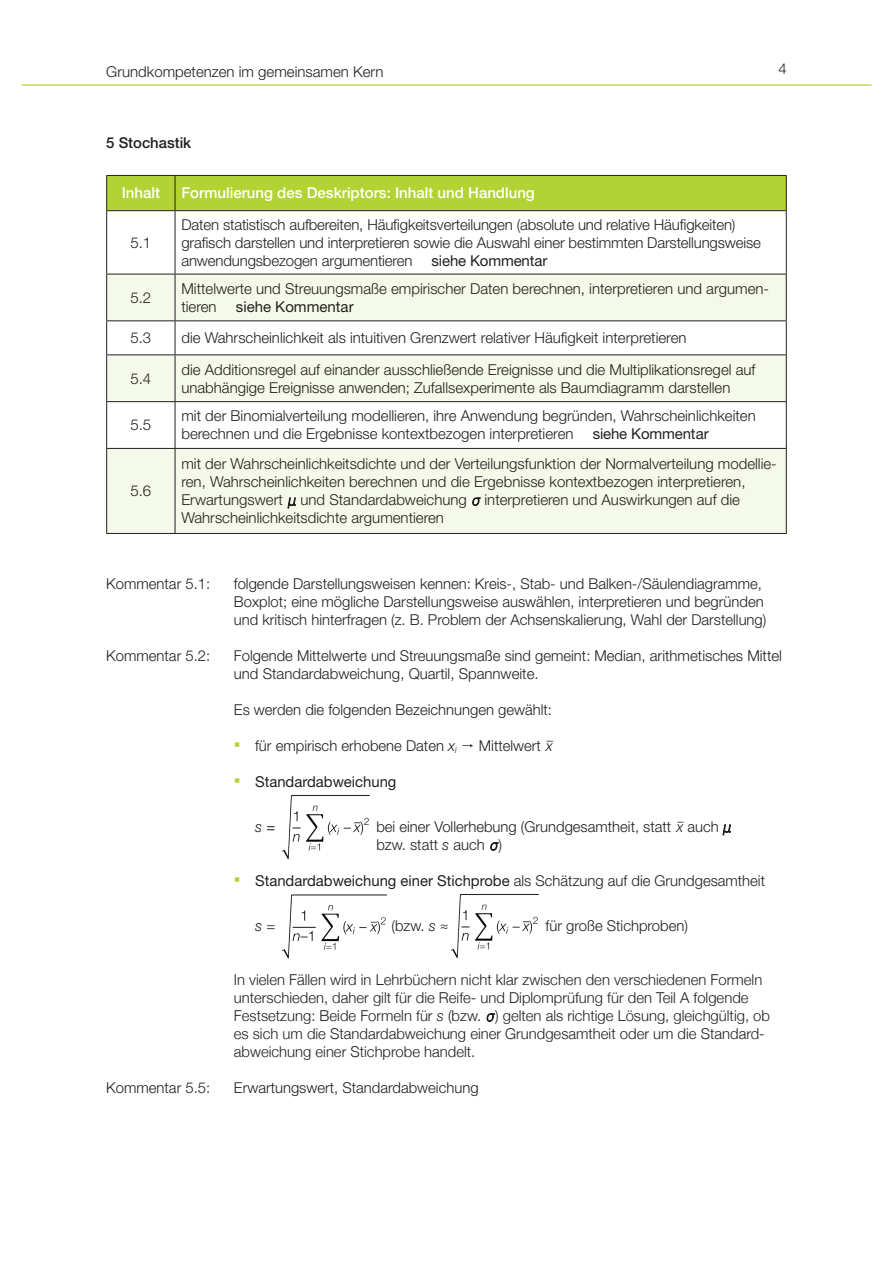
<style>
.page{position:relative;width:893px;height:1263px;background:#fff}
.page>*{position:absolute;margin:0;border:0;box-sizing:border-box;transform-origin:0 0}
.t1{font:300 15px/18px "Helvetica Neue LT Std";color:#231f20}
.t2{font:300 15px/18px "Helvetica Neue";color:#231f20}
.t3{font:15px "Helvetica Neue LT Std";color:#231f20}
.t4{font:500 15px "Helvetica Neue LT Std";color:#fff}
.t5{font:500 15px "Helvetica Neue LT Std";color:#231f20}
.t6{font:italic 300 15px "Helvetica Neue LT Std";color:#231f20}
.s1{font-family:"DejaVu Sans";font-weight:200;font-style:italic;font-size:13.5px}
.s2{font-family:"Arial";font-weight:400;font-size:19.5px;color:#b3d234}
.s3{font-style:italic}
.s4{font-family:"Lucida Sans Unicode";font-weight:400}
.s5{font-family:"Arial";font-size:19.5px;color:#b3d234}
.s6{font-weight:400;font-style:normal}
.s7{font-weight:300}
.s8{font-style:normal}
.s9{font-weight:400}
</style>
<div class="page">
<hr style="left:22px;top:84px;width:849px;height:2px;background:#b3d234">
<div style="left:107px;top:176px;width:679px;height:34px;background:#b3d234"></div>
<svg style="left:107px;top:211px;width:679px;height:63px"></svg>
<svg style="left:107px;top:275px;width:679px;height:258px;fill:#f5f9e9"></svg>
<hr style="left:106px;top:176px;width:1px;height:34px;background:#231f20">
<hr style="left:106px;top:175px;width:69px;height:1px;background:#231f20">
<hr style="left:175px;top:274px;width:612px;height:1px;background:#231f20">
<hr style="left:175px;top:320px;width:612px;height:1px;background:#231f20">
<hr style="left:175px;top:354px;width:612px;height:1px;background:#231f20">
<hr style="left:175px;top:401px;width:612px;height:1px;background:#231f20">
<hr style="left:175px;top:448px;width:612px;height:1px;background:#231f20">
<hr style="left:175px;top:533px;width:612px;height:1px;background:#231f20">
<hr style="left:786px;top:211px;width:1px;height:63px;background:#231f20">
<hr style="left:786px;top:274px;width:1px;height:46px;background:#231f20">
<hr style="left:786px;top:321px;width:1px;height:33px;background:#231f20">
<hr style="left:786px;top:355px;width:1px;height:46px;background:#231f20">
<hr style="left:786px;top:402px;width:1px;height:46px;background:#231f20">
<hr style="left:786px;top:449px;width:1px;height:84px;background:#231f20">
<hr style="left:175px;top:176px;width:1px;height:34px;background:#231f20">
<hr style="left:175px;top:175px;width:612px;height:1px;background:#231f20">
<hr style="left:786px;top:176px;width:1px;height:34px;background:#231f20">
<hr style="left:106px;top:211px;width:1px;height:63px;background:#231f20">
<hr style="left:106px;top:210px;width:69px;height:1px;background:#231f20">
<hr style="left:175px;top:211px;width:1px;height:63px;background:#231f20">
<hr style="left:175px;top:210px;width:612px;height:1px;background:#231f20">
<hr style="left:106px;top:274px;width:1px;height:46px;background:#231f20">
<hr style="left:106px;top:274px;width:69px;height:1px;background:#231f20">
<hr style="left:175px;top:274px;width:1px;height:46px;background:#231f20">
<hr style="left:106px;top:321px;width:1px;height:33px;background:#231f20">
<hr style="left:106px;top:320px;width:69px;height:1px;background:#231f20">
<hr style="left:175px;top:321px;width:1px;height:33px;background:#231f20">
<hr style="left:106px;top:355px;width:1px;height:46px;background:#231f20">
<hr style="left:106px;top:354px;width:69px;height:1px;background:#231f20">
<hr style="left:175px;top:355px;width:1px;height:46px;background:#231f20">
<hr style="left:106px;top:402px;width:1px;height:46px;background:#231f20">
<hr style="left:106px;top:401px;width:69px;height:1px;background:#231f20">
<hr style="left:175px;top:402px;width:1px;height:46px;background:#231f20">
<hr style="left:106px;top:449px;width:1px;height:84px;background:#231f20">
<hr style="left:106px;top:448px;width:69px;height:1px;background:#231f20">
<hr style="left:175px;top:449px;width:1px;height:84px;background:#231f20">
<hr style="left:106px;top:533px;width:69px;height:1px;background:#231f20">
<svg style="left:288px;top:498px;width:8px;height:10px"></svg>
<svg style="left:472px;top:498px;width:8px;height:8px"></svg>
<svg style="left:723px;top:824px;width:8px;height:11px"></svg>
<svg style="left:490px;top:842px;width:8px;height:8px"></svg>
<img style="left:451px;top:894px;width:88px;height:65px">
<svg style="left:487px;top:1013px;width:8px;height:8px"></svg>
<img style="left:282px;top:795px;width:88px;height:65px">
<img style="left:282px;top:894px;width:105px;height:65px">
<p class="t1" style="left:106px;top:62px;width:279px">Grundkompetenzen im gemeinsamen Kern</p>
<p class="t1" style="left:778px;top:60px;width:10px">4</p>
<p class="t5" style="left:106px;top:134px;width:86px">5 Stochastik</p>
<p class="t4" style="left:122px;top:184px;width:40px">Inhalt</p>
<p class="t4" style="left:181px;top:184px;width:355px">Formulierung des Deskriptors: Inhalt und Handlung</p>
<p class="t1" style="left:130px;top:233px;width:22px">5.1</p>
<p class="t1" style="left:181px;top:215px;width:581px">Daten statistisch aufbereiten, Häufigkeitsverteilungen (absolute und relative Häufigkeiten) grafisch darstellen und interpretieren sowie die Auswahl einer bestimmten Darstellungsweise anwendungsbezogen argumentieren</p>
<p class="t3" style="left:432px;top:251px;width:118px">siehe Kommentar</p>
<p class="t1" style="left:130px;top:288px;width:22px">5.2</p>
<p class="t1" style="left:181px;top:279px;width:589px">Mittelwerte und Streuungsmaße empirischer Daten berechnen, interpretieren und argumen&shy;tieren</p>
<p class="t3" style="left:236px;top:298px;width:119px">siehe Kommentar</p>
<p class="t1" style="left:130px;top:329px;width:22px">5.3</p>
<p class="t1" style="left:181px;top:329px;width:507px">die Wahrscheinlichkeit als intuitiven Grenzwert relativer Häufigkeit interpretieren</p>
<p class="t1" style="left:130px;top:369px;width:22px">5.4</p>
<p class="t1" style="left:181px;top:360px;width:575px">die Additionsregel auf einander ausschließende Ereignisse und die Multiplikationsregel auf unabhängige Ereignisse anwenden; Zufallsexperimente als Baumdiagramm darstellen</p>
<p class="t1" style="left:130px;top:416px;width:22px">5.5</p>
<p class="t1" style="left:181px;top:407px;width:576px">mit der Binomialverteilung modellieren, ihre Anwendung begründen, Wahrscheinlichkeiten berechnen und die Ergebnisse kontextbezogen interpretieren</p>
<p class="t3" style="left:593px;top:425px;width:118px">siehe Kommentar</p>
<p class="t1" style="left:130px;top:482px;width:22px">5.6</p>
<p class="t1" style="left:181px;top:455px;width:597px">mit der Wahrscheinlichkeitsdichte und der Verteilungsfunktion der Normalverteilung modellie&shy;ren, Wahrscheinlichkeiten berechnen und die Ergebnisse kontextbezogen interpretieren, Erwartungswert <span class="s1">μ</span> und Standardabweichung <span class="s1">σ</span> interpretieren und Auswirkungen auf die Wahrscheinlichkeitsdichte argumentieren</p>
<p class="t1" style="left:106px;top:574px;width:105px">Kommentar 5.1:</p>
<p class="t1" style="left:234px;top:574px;width:534px">folgende Darstellungsweisen kennen: Kreis-, Stab- und Balken-/Säulendiagramme,<br>Boxplot; eine mögliche Darstellungsweise auswählen, interpretieren und begründen und kritisch hinterfragen (z. B. Problem der Achsenskalierung, Wahl der Darstellung)</p>
<p class="t1" style="left:106px;top:646px;width:105px">Kommentar 5.2:</p>
<p class="t1" style="left:234px;top:646px;width:550px">Folgende Mittelwerte und Streuungsmaße sind gemeint: Median, arithmetisches Mittel und Standardabweichung, Quartil, Spannweite.</p>
<p class="t1" style="left:234px;top:700px;width:320px">Es werden die folgenden Bezeichnungen gewählt:</p>
<p class="t1" style="left:234px;top:736px;width:320px"><span class="s2">▪</span> für empirisch erhobene Daten <span class="s3">x</span><sub>i</sub> <span class="s4">→</span> Mittelwert <span class="s3">x</span>¯</p>
<p class="t3" style="left:234px;top:773px;width:164px"><span class="s5">▪</span> Standardabweichung</p>
<p class="t6" style="left:255px;top:818px;width:22px">s <span class="s6">=</span></p>
<p class="t1" style="left:376px;top:817px;width:359px">bei einer Vollerhebung (Grundgesamtheit, statt <span class="s3">x</span> ¯ auch <span class="s1">μ </span>bzw. statt <span class="s3">s</span> auch <span class="s1">σ</span>)</p>
<p class="t3" style="left:234px;top:872px;width:533px"><span class="s5">▪</span> Standardabweichung einer Stichprobe <span class="s7">als Schätzung auf die Grundgesamtheit</span></p>
<p class="t6" style="left:255px;top:917px;width:22px">s <span class="s8">=</span></p>
<p class="t1" style="left:391px;top:916px;width:58px">(bzw. <span class="s3">s</span> <span class="s9">≈</span></p>
<p class="t1" style="left:546px;top:916px;width:144px">für große Stichproben)</p>
<p class="t2" style="left:234px;top:970px;width:538px">In vielen Fällen wird in Lehrbüchern nicht klar zwischen den verschiedenen Formeln unterschieden, daher gilt für die Reife- und Diplomprüfung für den Teil A folgende Festsetzung: Beide Formeln für <span class="s3">s</span> (bzw. <span class="s1">σ</span>) gelten als richtige Lösung, gleichgültig, ob es sich um die Standardabweichung einer Grundgesamtheit oder um die Standard&shy;abweichung einer Stichprobe handelt.</p>
<p class="t1" style="left:106px;top:1078px;width:105px">Kommentar 5.5:</p>
<p class="t1" style="left:234px;top:1078px;width:246px">Erwartungswert, Standardabweichung</p>
</div>
